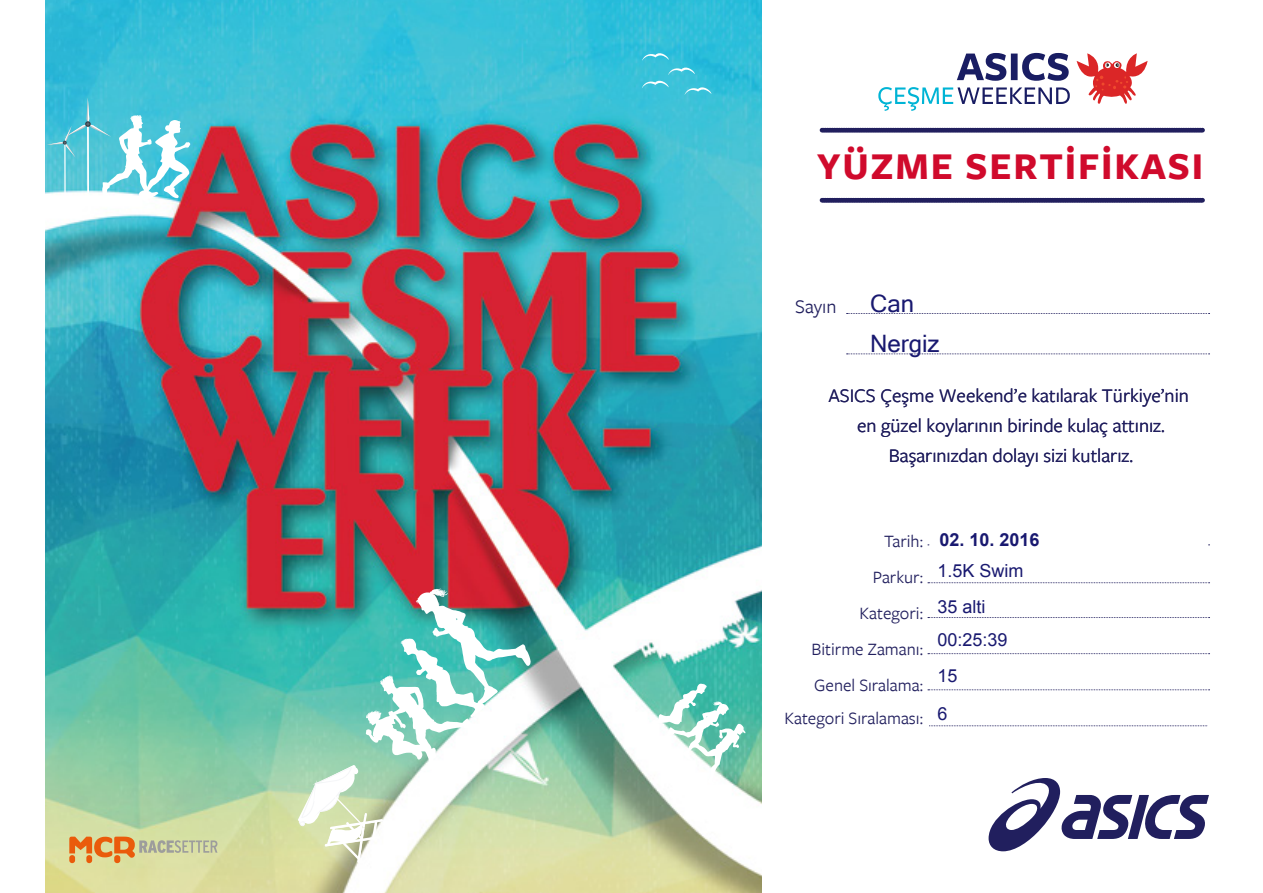
<style>
.page{position:relative;width:1263px;height:893px;background:#fff}
.page>*{position:absolute;margin:0;border:0;box-sizing:border-box;transform-origin:0 0}
.t1{font:700 39.3px "Freight Sans Pro";letter-spacing:.045em;color:#d00a2c}
.t2{font:24px/40.5px "Microsoft Sans Serif";color:#191970}
.t3{font:19.95px/30px "Freight Sans Pro";color:#211f5e;text-align:center}
.t4{font:18px/36px "Freight Sans Pro";color:#211f5e;text-align:right}
.t5{font:18px/37.5px "Arial";color:#191970}
.t6{font:700 18px "Arial";color:#191970}
.s1{font-family:"Freight Sans Pro";font-weight:400;color:#211f5e}
</style>
<div class="page">
<svg style="left:957px;top:53px;width:112px;height:28px"></svg>
<svg style="left:1076px;top:53px;width:71px;height:51px"></svg>
<svg style="left:878px;top:87px;width:192px;height:24px"></svg>
<svg style="left:822px;top:128px;width:382px;height:5px;background:#33316b"></svg>
<svg style="left:822px;top:198px;width:382px;height:5px;background:#2c2b66"></svg>
<svg style="left:847px;top:313px;width:362px;height:1px"></svg>
<svg style="left:847px;top:353px;width:362px;height:1px"></svg>
<svg style="left:988px;top:778px;width:221px;height:73px"></svg>
<img style="left:45px;top:0;width:716px;height:893px">
<svg style="left:651px;top:684px;width:95px;height:101px"></svg>
<svg style="left:298px;top:588px;width:233px;height:275px"></svg>
<svg style="left:47px;top:98px;width:143px;height:106px"></svg>
<svg style="left:642px;top:50px;width:69px;height:45px;background:#40c3dc"></svg>
<svg style="left:928px;top:582px;width:281px;height:1px"></svg>
<svg style="left:928px;top:617px;width:281px;height:1px"></svg>
<svg style="left:928px;top:653px;width:281px;height:1px"></svg>
<svg style="left:928px;top:689px;width:281px;height:1px"></svg>
<svg style="left:929px;top:725px;width:279px;height:1px"></svg>
<div style="left:69px;top:855px;width:6px;height:8px;background:#ea5b0b;border-radius:3px"></div>
<div style="left:86px;top:855px;width:6px;height:8px;background:#ea5b0b;border-radius:3px"></div>
<div style="left:114px;top:855px;width:6px;height:8px;background:#ea5b0b;border-radius:3px"></div>
<svg style="left:69px;top:837px;width:148px;height:21px;background:#d4b279"></svg>
<h1 class="t1" style="left:817px;top:139px;width:388px">YÜZME SERTİFİKASI</h1>
<p class="t3" style="left:795px;top:291px;width:43px">Sayın</p>
<p class="t2" style="left:870px;top:283px;width:71px">Can<br>Nergiz</p>
<p class="t3" style="left:828px;top:380px;width:362px">ASICS Çeşme Weekend’e katılarak Türkiye’nin en güzel koylarının birinde kulaç attınız.<br>Başarınızdan dolayı sizi kutlarız.</p>
<p class="t6" style="left:884px;top:528px;width:157px"><span class="s1">Tarih:</span> 02. 10. 2016</p>
<p class="t4" style="left:811px;top:558px;width:113px">Parkur:<br>Kategori:<br>Bitirme Zamanı:<br>Genel Sıralama:</p>
<p class="t4" style="left:784px;top:699px;width:140px">Kategori Sıralaması:</p>
<p class="t5" style="left:938px;top:552px;width:87px">1.5K Swim</p>
<p class="t5" style="left:938px;top:588px;width:49px">35 alti</p>
<p class="t5" style="left:938px;top:621px;width:72px">00:25:39</p>
<p class="t5" style="left:938px;top:657px;width:22px">15<br>6</p>
</div>
